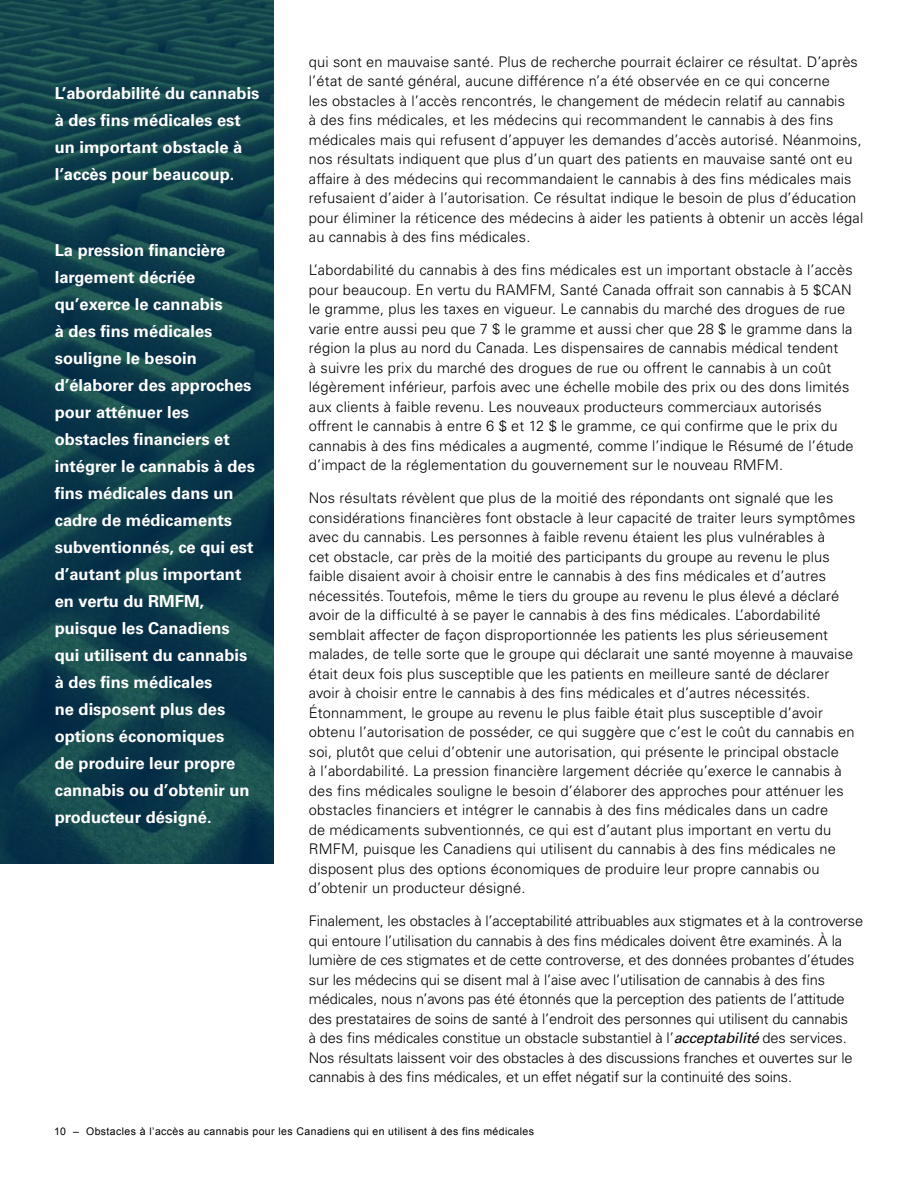
<style>
.page{position:relative;width:918px;height:1188px;background:#fff}
.page>*{position:absolute;margin:0;border:0;box-sizing:border-box;transform-origin:0 0}
.t1{font:700 16.5px/27px "Univers";color:#fff}
.t2{font:300 14.7px/19.5px "Univers";letter-spacing:.01em;color:#000}
.t3{font:300 14.7px/19.5px "Univers";letter-spacing:-.01em;color:#000}
.t4{font:10.5px "Arial";letter-spacing:.04em;color:#000}
.s1{font-weight:400;font-style:italic}
</style>
<div class="page">
<svg style="left:0;top:1px;width:274px;height:863px;background:#103f4b"></svg>
<p class="t1" style="left:55px;top:79px;width:206px">L’abordabilité du cannabis à des fins médicales est un important obstacle à l’accès pour beaucoup.</p>
<p class="t1" style="left:55px;top:237px;width:202px">La pression financière largement décriée qu’exerce le cannabis<br>à des fins médicales souligne le besoin d’élaborer des approches pour atténuer les obstacles financiers et intégrer le cannabis à des fins médicales dans un cadre de médicaments subventionnés, ce qui est d’autant plus important en vertu du RMFM, puisque les Canadiens qui utilisent du cannabis à des fins médicales<br>ne disposent plus des options économiques<br>de produire leur propre cannabis ou d’obtenir un producteur désigné.</p>
<p class="t2" style="left:309px;top:52px;width:556px">qui sont en mauvaise santé. Plus de recherche pourrait éclairer ce résultat. D’après l’état de santé général, aucune différence n’a été observée en ce qui concerne<br>les obstacles à l’accès rencontrés, le changement de médecin relatif au cannabis<br>à des fins médicales, et les médecins qui recommandent le cannabis à des fins médicales mais qui refusent d’appuyer les demandes d’accès autorisé. Néanmoins, nos résultats indiquent que plus d’un quart des patients en mauvaise santé ont eu affaire à des médecins qui recommandaient le cannabis à des fins médicales mais refusaient d’aider à l’autorisation. Ce résultat indique le besoin de plus d’éducation pour éliminer la réticence des médecins à aider les patients à obtenir un accès légal au cannabis à des fins médicales.</p>
<p class="t2" style="left:309px;top:260px;width:546px">L’abordabilité du cannabis à des fins médicales est un important obstacle à l’accès pour beaucoup. En vertu du RAMFM, Santé Canada offrait son cannabis à 5 $CAN le gramme, plus les taxes en vigueur. Le cannabis du marché des drogues de rue varie entre aussi peu que 7 $ le gramme et aussi cher que 28 $ le gramme dans la région la plus au nord du Canada. Les dispensaires de cannabis médical tendent<br>à suivre les prix du marché des drogues de rue ou offrent le cannabis à un coût légèrement inférieur, parfois avec une échelle mobile des prix ou des dons limités aux clients à faible revenu. Les nouveaux producteurs commerciaux autorisés offrent le cannabis à entre 6 $ et 12 $ le gramme, ce qui confirme que le prix du cannabis à des fins médicales a augmenté, comme l’indique le Résumé de l’étude d’impact de la réglementation du gouvernement sur le nouveau RMFM.</p>
<p class="t2" style="left:309px;top:488px;width:548px">Nos résultats révèlent que plus de la moitié des répondants ont signalé que les considérations financières font obstacle à leur capacité de traiter leurs symptômes avec du cannabis. Les personnes à faible revenu étaient les plus vulnérables à<br>cet obstacle, car près de la moitié des participants du groupe au revenu le plus faible disaient avoir à choisir entre le cannabis à des fins médicales et d’autres nécessités. Toutefois, même le tiers du groupe au revenu le plus élevé a déclaré avoir de la difficulté à se payer le cannabis à des fins médicales. L’abordabilité semblait affecter de façon disproportionnée les patients les plus sérieusement malades, de telle sorte que le groupe qui déclarait une santé moyenne à mauvaise était deux fois plus susceptible que les patients en meilleure santé de déclarer avoir à choisir entre le cannabis à des fins médicales et d’autres nécessités.<br>Étonnamment, le groupe au revenu le plus faible était plus susceptible d’avoir obtenu l’autorisation de posséder, ce qui suggère que c’est le coût du cannabis en soi, plutôt que celui d’obtenir une autorisation, qui présente le principal obstacle<br>à l’abordabilité. La pression financière largement décriée qu’exerce le cannabis à des fins médicales souligne le besoin d’élaborer des approches pour atténuer les obstacles financiers et intégrer le cannabis à des fins médicales dans un cadre<br>de médicaments subventionnés, ce qui est d’autant plus important en vertu du RMFM, puisque les Canadiens qui utilisent du cannabis à des fins médicales ne disposent plus des options économiques de produire leur propre cannabis ou d’obtenir un producteur désigné.</p>
<p class="t3" style="left:309px;top:911px;width:556px">Finalement, les obstacles à l’acceptabilité attribuables aux stigmates et à la controverse qui entoure l’utilisation du cannabis à des fins médicales doivent être examinés. À la lumière de ces stigmates et de cette controverse, et des données probantes d’études sur les médecins qui se disent mal à l’aise avec l’utilisation de cannabis à des fins médicales, nous n’avons pas été étonnés que la perception des patients de l’attitude des prestataires de soins de santé à l’endroit des personnes qui utilisent du cannabis<br>à des fins médicales constitue un obstacle substantiel à l’<span class="s1">acceptabilité</span> des services.<br>Nos résultats laissent voir des obstacles à des discussions franches et ouvertes sur le cannabis à des fins médicales, et un effet négatif sur la continuité des soins.</p>
<p class="t4" style="left:54px;top:1124px;width:482px">10 – Obstacles à l’accès au cannabis pour les Canadiens qui en utilisent à des fins médicales</p>
</div>
